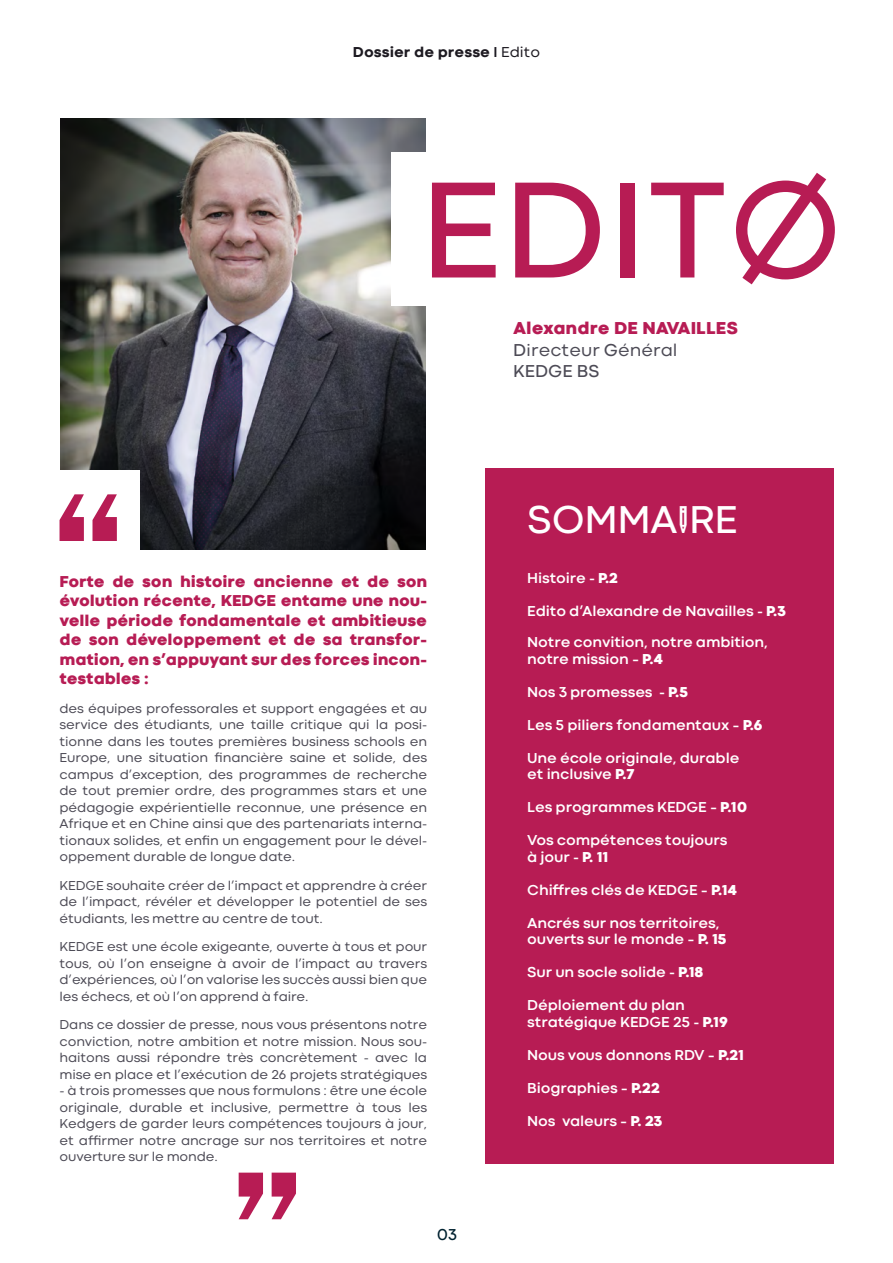
<style>
.page{position:relative;width:893px;height:1263px;background:#fff}
.page>*{position:absolute;margin:0;border:0;box-sizing:border-box;transform-origin:0 0}
.t1{font:40.5px "Codec Kedge";letter-spacing:-.01em;color:#fff}
.t2{font:18px/21.6px "Codec Kedge";color:#4d4b56}
.t3{font:800 18px "Codec Cold";color:#b71c54}
.t4{font:800 16.5px/19.5px "Codec Cold";letter-spacing:-.01em;color:#b71c54;text-align:justify}
.t5{font:16.5px "Codec Kedge";color:#002230}
.t6{font:700 15px/16.5px "Codec Cold";letter-spacing:-.01em;color:#fff}
.t7{font:800 15px "Codec Cold";color:#1d1a21}
.t8{font:13.5px/16.5px "Codec Cold";letter-spacing:-.01em;color:#4d4b56;text-align:justify}
.s1{font-weight:700}
.s2{font-weight:400}
.s3{font-weight:800}
</style>
<div class="page">
<hr style="left:0;top:0;width:1px;height:1263px;background:#b71c54">
<img style="left:61px;top:118px;width:364px;height:431px">
<div style="left:391px;top:152px;width:122px;height:153px;background:#fff"></div>
<svg style="left:432px;top:183px;width:64px;height:94px"></svg>
<svg style="left:515px;top:183px;width:85px;height:94px"></svg>
<div style="left:620px;top:183px;width:14px;height:94px;background:#b71c54"></div>
<svg style="left:651px;top:183px;width:73px;height:94px"></svg>
<svg style="left:736px;top:173px;width:99px;height:111px"></svg>
<svg style="left:272px;top:1172px;width:24px;height:47px"></svg>
<svg style="left:239px;top:1172px;width:24px;height:47px"></svg>
<div style="left:485px;top:468px;width:348px;height:696px;background:#b71c54"></div>
<div style="left:46px;top:470px;width:93px;height:93px;background:#fff"></div>
<svg style="left:60px;top:494px;width:24px;height:47px"></svg>
<svg style="left:93px;top:494px;width:24px;height:47px"></svg>
<p class="t7" style="left:353px;top:43px;width:189px">Dossier de presse <span class="s1">I</span> <span class="s2">Edito</span></p>
<p class="t4" style="left:60px;top:571px;width:369px">Forte de son histoire ancienne et de son évolution récente, KEDGE entame une nou&shy;velle période fondamentale et ambitieuse de son développement et de sa transfor&shy;mation, en s’appuyant sur des forces incon&shy;testables :</p>
<p class="t8" style="left:60px;top:700px;width:369px">des équipes professorales et support engagées et au service des étudiants, une taille critique qui la posi&shy;tionne dans les toutes premières business schools en Europe, une situation financière saine et solide, des campus d’exception, des programmes de recherche de tout premier ordre, des programmes stars et une pédagogie expérientielle reconnue, une présence en Afrique et en Chine ainsi que des partenariats interna&shy;tionaux solides, et enfin un engagement pour le dével&shy;oppement durable de longue date.</p>
<p class="t8" style="left:60px;top:877px;width:369px">KEDGE souhaite créer de l’impact et apprendre à créer de l’impact, révéler et développer le potentiel de ses étudiants, les mettre au centre de tout.</p>
<p class="t8" style="left:60px;top:939px;width:369px">KEDGE est une école exigeante, ouverte à tous et pour tous, où l’on enseigne à avoir de l’impact au travers d’expériences, où l’on valorise les succès aussi bien que les échecs, et où l’on apprend à faire.</p>
<p class="t8" style="left:60px;top:1017px;width:369px">Dans ce dossier de presse, nous vous présentons notre conviction, notre ambition et notre mission. Nous sou&shy;haitons aussi répondre très concrètement - avec la mise en place et l’exécution de 26 projets stratégiques</p>
<p class="t8" style="left:60px;top:1082px;width:369px">- à trois promesses que nous formulons : être une école originale, durable et inclusive, permettre à tous les Kedgers de garder leurs compétences toujours à jour, et affirmer notre ancrage sur nos territoires et notre ouverture sur le monde.</p>
<p class="t5" style="left:437px;top:1225px;width:22px">03</p>
<h2 class="t3" style="left:513px;top:317px;width:226px">Alexandre DE NAVAILLES</h2>
<h2 class="t2" style="left:513px;top:339px;width:166px">Directeur Général<br>KEDGE BS</h2>
<h1 class="t1" style="left:527px;top:496px;width:212px">SOMMAI**************RE</h1>
<p class="t6" style="left:527px;top:570px;width:93px">Histoire - <span class="s3">P.2</span></p>
<p class="t6" style="left:527px;top:595px;width:260px;line-height:31.5px">Edito d’Alexandre de Navailles - <span class="s3">P.3<br></span>Notre convition, notre ambition,</p>
<p class="t6" style="left:527px;top:651px;width:137px">notre mission – <span class="s3">P.4</span></p>
<p class="t6" style="left:527px;top:684px;width:162px">Nos 3 promesses - <span class="s3">P.5</span></p>
<p class="t6" style="left:527px;top:717px;width:237px">Les 5 piliers fondamentaux – <span class="s3">P.6</span></p>
<p class="t6" style="left:527px;top:750px;width:214px">Une école originale, durable et inclusive <span class="s3">P.7</span></p>
<p class="t6" style="left:527px;top:799px;width:221px">Les programmes KEDGE – <span class="s3">P.10</span></p>
<p class="t6" style="left:527px;top:832px;width:202px">Vos compétences toujours à jour - <span class="s3">P. 11</span></p>
<p class="t6" style="left:527px;top:882px;width:212px">Chiffres clés de KEDGE – <span class="s3">P.14</span></p>
<p class="t6" style="left:527px;top:915px;width:201px">Ancrés sur nos territoires, ouverts sur le monde – <span class="s3">P. 15</span></p>
<p class="t6" style="left:527px;top:964px;width:178px">Sur un socle solide - <span class="s3">P.18</span></p>
<p class="t6" style="left:527px;top:997px;width:202px">Déploiement du plan stratégique KEDGE 25 - <span class="s3">P.19</span></p>
<p class="t6" style="left:527px;top:1038px;width:218px;line-height:33px">Nous vous donnons RDV – <span class="s3">P.21<br></span>Biographies – <span class="s3">P.22</span></p>
<p class="t6" style="left:527px;top:1113px;width:137px">Nos valeurs – <span class="s3">P. 23</span></p>
</div>
